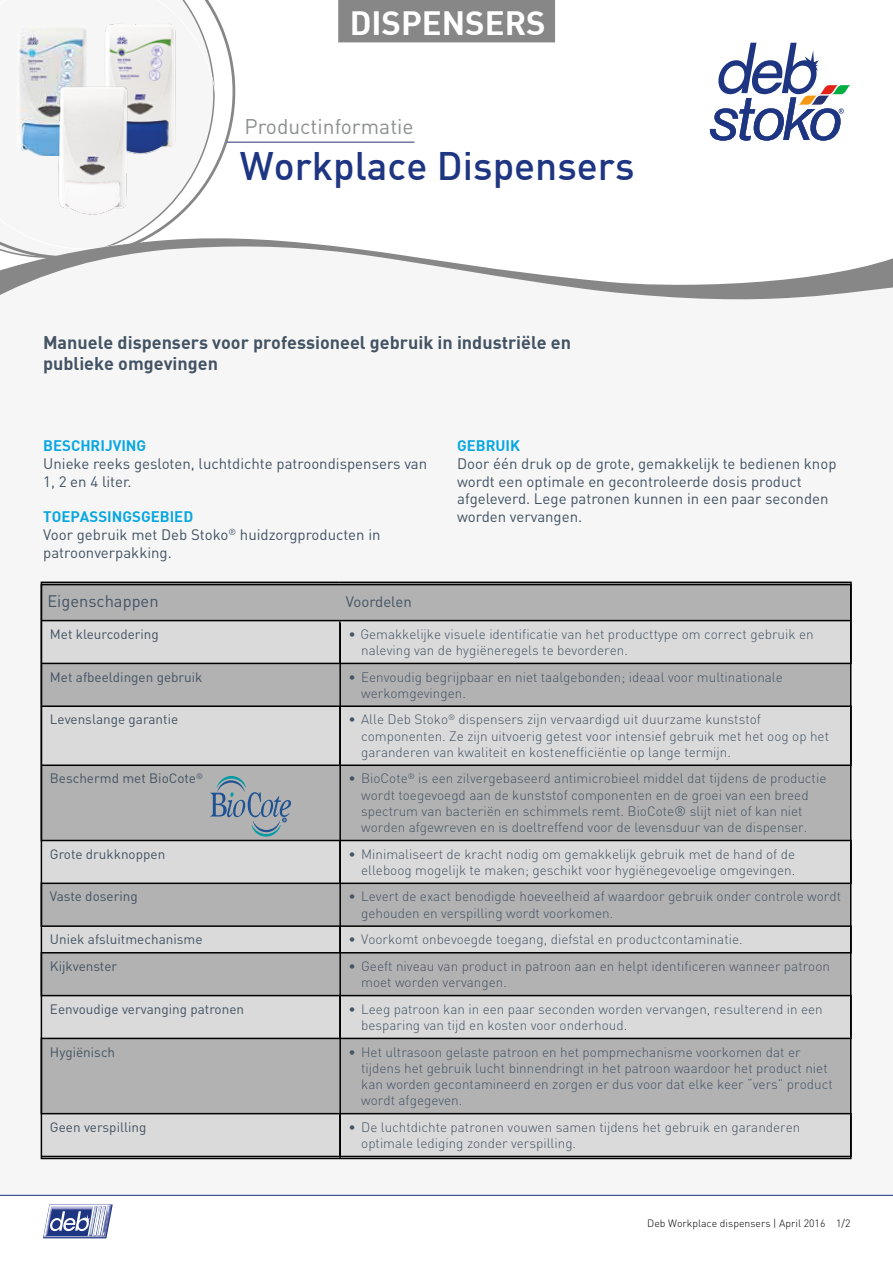
<style>
.page{position:relative;width:893px;height:1263px;background:#fff}
.page>*{position:absolute;margin:0;border:0;box-sizing:border-box;transform-origin:0 0}
.t1{font:500 39px "DI Nbek";color:#1e3582}
.t2{font:700 33px "DI Nbek";color:#fff}
.t3{font:21px "DIN";color:#8e9090}
.t4{font:700 18px/21px "DI Nbek";color:#435363}
.t5{font:16.5px "DIN";color:#435363}
.t6{font:15px/17.7px "DIN";color:#435363}
.t7{font:700 15px "DI Nbek";color:#07a7e1}
.t8{font:300 13.5px/16.2px "DIN";color:#435363}
.t9{font:13.5px "DIN";color:#435363}
.t10{font:300 10.5px "DIN";color:#000}
</style>
<div class="page">
<div style="left:0;top:60px;width:893px;height:1136px;background:#f6f6f6"></div>
<hr style="left:0;top:1195px;width:893px;height:1px;background:#1e3582">
<svg style="left:43px;top:1204px;width:70px;height:34px"></svg>
<svg style="left:131px;top:0;width:99px;height:235px"></svg>
<hr style="left:227px;top:142px;width:187px;height:1px;background:#283371">
<svg style="left:0;top:235px;width:893px;height:65px"></svg>
<div style="left:338px;top:0;width:217px;height:42px;background:#878787"></div>
<svg style="left:710px;top:43px;width:140px;height:98px"></svg>
<img style="left:18px;top:26px;width:69px;height:130px">
<img style="left:104px;top:15px;width:81px;height:146px">
<svg style="left:42px;top:583px;width:808px;height:80px"></svg>
<div style="left:44px;top:664px;width:804px;height:41px;background:#b3b2b2"></div>
<div style="left:44px;top:707px;width:804px;height:57px;background:#dadada"></div>
<div style="left:44px;top:766px;width:804px;height:74px;background:#b3b2b2"></div>
<svg style="left:44px;top:841px;width:804px;height:315px;fill:#b3b2b2"></svg>
<hr style="left:41px;top:581px;width:299px;height:2px;background:#000">
<hr style="left:41px;top:583px;width:1px;height:37px;background:#000">
<hr style="left:340px;top:581px;width:512px;height:2px;background:#000">
<hr style="left:850px;top:583px;width:2px;height:37px;background:#000">
<hr style="left:41px;top:620px;width:299px;height:1px;background:#000">
<hr style="left:340px;top:620px;width:512px;height:1px;background:#000">
<hr style="left:339px;top:621px;width:2px;height:42px;background:#000">
<hr style="left:850px;top:621px;width:2px;height:42px;background:#000">
<hr style="left:41px;top:663px;width:299px;height:1px;background:#000">
<hr style="left:340px;top:663px;width:512px;height:1px;background:#000">
<hr style="left:41px;top:705px;width:299px;height:2px;background:#000">
<hr style="left:340px;top:705px;width:512px;height:2px;background:#000">
<hr style="left:850px;top:707px;width:2px;height:57px;background:#000">
<hr style="left:41px;top:764px;width:299px;height:2px;background:#000">
<hr style="left:340px;top:764px;width:512px;height:2px;background:#000">
<hr style="left:41px;top:840px;width:299px;height:1px;background:#000">
<hr style="left:340px;top:840px;width:512px;height:1px;background:#000">
<hr style="left:850px;top:841px;width:2px;height:41px;background:#000">
<hr style="left:41px;top:882px;width:299px;height:2px;background:#000">
<hr style="left:340px;top:882px;width:512px;height:2px;background:#000">
<hr style="left:41px;top:925px;width:299px;height:2px;background:#000">
<hr style="left:340px;top:925px;width:512px;height:2px;background:#000">
<hr style="left:850px;top:927px;width:2px;height:25px;background:#000">
<hr style="left:41px;top:952px;width:299px;height:1px;background:#000">
<hr style="left:340px;top:952px;width:512px;height:1px;background:#000">
<hr style="left:41px;top:995px;width:299px;height:1px;background:#000">
<hr style="left:340px;top:995px;width:512px;height:1px;background:#000">
<hr style="left:850px;top:996px;width:2px;height:42px;background:#000">
<hr style="left:41px;top:1038px;width:299px;height:1px;background:#000">
<hr style="left:340px;top:1038px;width:512px;height:1px;background:#000">
<hr style="left:41px;top:1113px;width:299px;height:1px;background:#000">
<hr style="left:340px;top:1113px;width:512px;height:1px;background:#000">
<hr style="left:850px;top:1114px;width:2px;height:42px;background:#000">
<hr style="left:340px;top:1156px;width:512px;height:1px;background:#000">
<svg style="left:210px;top:776px;width:81px;height:61px"></svg>
<img style="left:52px;top:84px;width:81px;height:132px">
<hr style="left:339px;top:623px;width:2px;height:535px;background:#000">
<h2 class="t2" style="left:350px;top:1px;width:198px">DISPENSERS</h2>
<h3 class="t3" style="left:245px;top:114px;width:171px">Productinformatie</h3>
<h1 class="t1" style="left:240px;top:141px;width:396px">Workplace Dispensers</h1>
<h3 class="t4" style="left:43px;top:331px;width:530px">Manuele dispensers voor professioneel gebruik in industriële en publieke omgevingen</h3>
<p class="t7" style="left:43px;top:436px;width:105px">BESCHRIJVING</p>
<p class="t6" style="left:43px;top:454px;width:386px">Unieke reeks gesloten, luchtdichte patroondispensers van<br>1, 2 en 4 liter.</p>
<p class="t7" style="left:43px;top:507px;width:152px">TOEPASSINGSGEBIED</p>
<p class="t6" style="left:43px;top:525px;width:339px">Voor gebruik met Deb Stoko<sup>®</sup> huidzorgproducten in patroonverpakking.</p>
<p class="t7" style="left:457px;top:436px;width:65px">GEBRUIK</p>
<p class="t6" style="left:457px;top:454px;width:381px">Door één druk op de grote, gemakkelijk te bedienen knop wordt een optimale en gecontroleerde dosis product afgeleverd. Lege patronen kunnen in een paar seconden worden vervangen.</p>
<p class="t5" style="left:47px;top:591px;width:113px">Eigenschappen</p>
<p class="t6" style="left:346px;top:592px;width:67px">Voordelen</p>
<p class="t9" style="left:50px;top:625px;width:110px">Met kleurcodering</p>
<p class="t8" style="left:361px;top:626px;width:454px;text-indent:-13px">• Gemakkelijke visuele identificatie van het producttype om correct gebruik en naleving van de hygiëneregels te bevorderen.</p>
<p class="t9" style="left:50px;top:668px;width:154px">Met afbeeldingen gebruik</p>
<p class="t8" style="left:361px;top:668px;width:423px;text-indent:-13px">• Eenvoudig begrijpbaar en niet taalgebonden; ideaal voor multinationale werkomgevingen.</p>
<p class="t9" style="left:50px;top:711px;width:130px">Levenslange garantie</p>
<p class="t8" style="left:361px;top:711px;width:469px;text-indent:-13px">• Alle Deb Stoko<sup>®</sup> dispensers zijn vervaardigd uit duurzame kunststof componenten. Ze zijn uitvoerig getest voor intensief gebruik met het oog op het garanderen van kwaliteit en kostenefficiëntie op lange termijn.</p>
<p class="t9" style="left:50px;top:770px;width:155px">Beschermd met BioCote<sup>®</sup></p>
<p class="t8" style="left:361px;top:770px;width:467px;text-indent:-13px">• BioCote<sup>®</sup> is een zilvergebaseerd antimicrobieel middel dat tijdens de productie wordt toegevoegd aan de kunststof componenten en de groei van een breed spectrum van bacteriën en schimmels remt. BioCote® slijt niet of kan niet worden afgewreven en is doeltreffend voor de levensduur van de dispenser.</p>
<p class="t9" style="left:50px;top:845px;width:117px">Grote drukknoppen</p>
<p class="t8" style="left:348px;top:845px;width:448px;text-align:right">• Minimaliseert de kracht nodig om gemakkelijk gebruik met de hand of de elleboog mogelijk te maken; geschikt voor hygiënegevoelige omgevingen.</p>
<p class="t9" style="left:50px;top:888px;width:89px">Vaste dosering</p>
<p class="t8" style="left:361px;top:888px;width:481px;text-indent:-13px">• Levert de exact benodigde hoeveelheid af waardoor gebruik onder controle wordt gehouden en verspilling wordt voorkomen.</p>
<p class="t9" style="left:50px;top:931px;width:154px">Uniek afsluitmechanisme</p>
<p class="t8" style="left:348px;top:931px;width:396px">• Voorkomt onbevoegde toegang, diefstal en productcontaminatie.</p>
<p class="t9" style="left:50px;top:957px;width:69px">Kijkvenster</p>
<p class="t8" style="left:361px;top:958px;width:470px;text-indent:-13px">• Geeft niveau van product in patroon aan en helpt identificeren wanneer patroon moet worden vervangen.</p>
<p class="t9" style="left:50px;top:1000px;width:196px">Eenvoudige vervanging patronen</p>
<p class="t8" style="left:361px;top:1001px;width:463px;text-indent:-13px">• Leeg patroon kan in een paar seconden worden vervangen, resulterend in een besparing van tijd en kosten voor onderhoud.</p>
<p class="t9" style="left:50px;top:1043px;width:67px">Hygiënisch</p>
<p class="t8" style="left:361px;top:1043px;width:473px;text-indent:-13px">• Het ultrasoon gelaste patroon en het pompmechanisme voorkomen dat er tijdens het gebruik lucht binnendringt in het patroon waardoor het product niet kan worden gecontamineerd en zorgen er dus voor dat elke keer “vers” product wordt afgegeven.</p>
<p class="t9" style="left:50px;top:1118px;width:98px">Geen verspilling</p>
<p class="t8" style="left:361px;top:1119px;width:441px;text-indent:-13px">• De luchtdichte patronen vouwen samen tijdens het gebruik en garanderen optimale lediging zonder verspilling.</p>
<p class="t10" style="left:647px;top:1217px;width:205px">Deb Workplace dispensers | April 2016 1/2</p>
</div>
